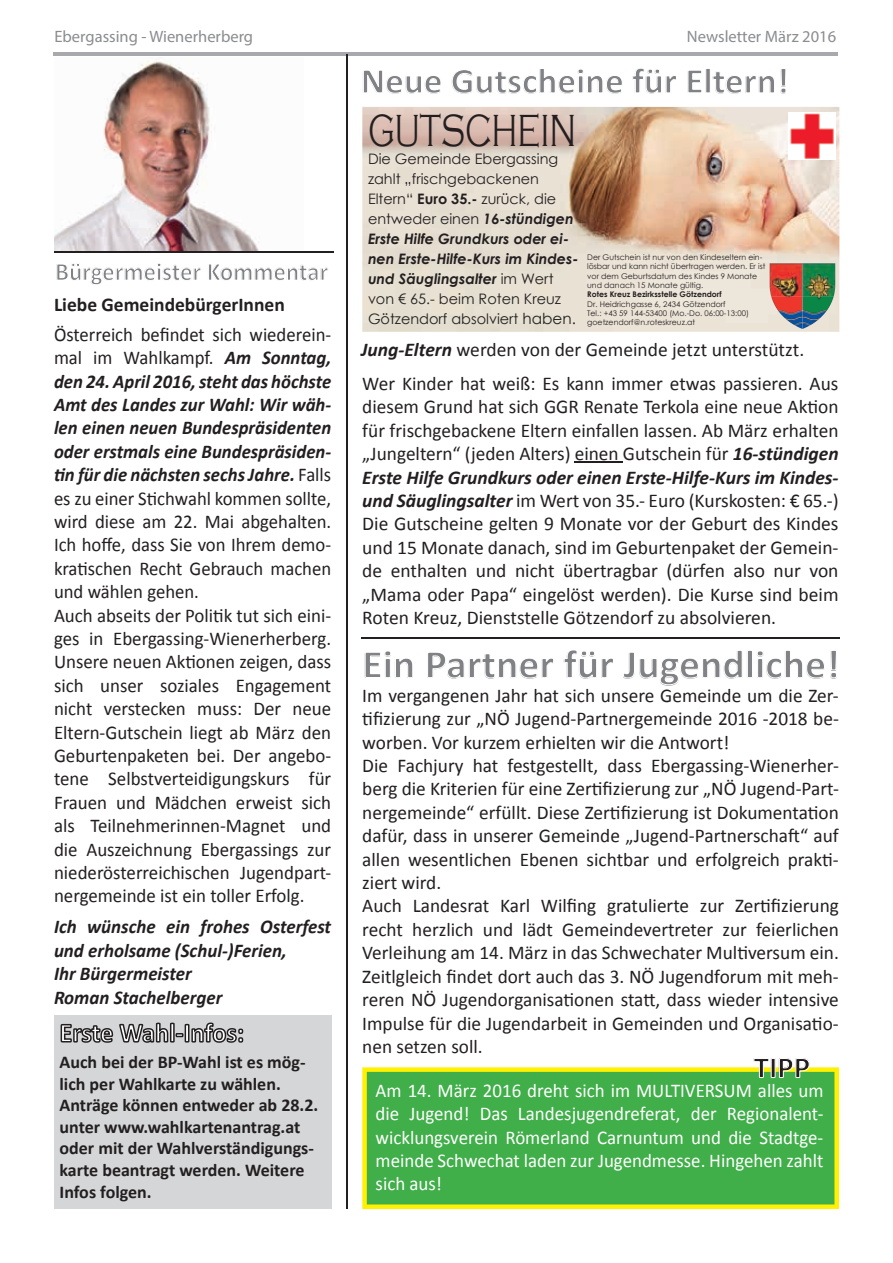
<style>
.page{position:relative;width:893px;height:1263px;background:#fff}
.page>*{position:absolute;margin:0;border:0;box-sizing:border-box;transform-origin:0 0}
.t1{font:300 46.35px "Copperplate Gothic";color:#231f20;scale:.69 1}
.t2{font:700 40.5px "Calibri";color:#808285}
.t3{font:700 36px "Calibri";color:#808285}
.t4{font:700 30px "Calibri";color:#231f20}
.t5{font:700 27px "Calibri";letter-spacing:-.005em;color:#fff}
.t6{font:700 25.5px "Calibri";color:#808285}
.t7{font:19.5px/23.4px "Calibri";color:#231f20;text-align:justify}
.t8{font:19.5px/23.4px "Calibri";color:#231f20;scale:.96 1}
.t9{font:19.5px/23.4px "Calibri";color:#fff;text-align:justify}
.t10{font:italic 700 19.5px/23.4px "Calibri";color:#231f20}
.t11{font:700 19.5px "Calibri";color:#231f20}
.t12{font:700 18px/21.6px "Calibri";color:#231f20}
.t13{font:16.5px "Myriad Pro";color:#8a8c8f}
.t14{font:14.4px/20.1px "Century Gothic";color:#231f20}
.t15{font:7.8px/9.3px "Century Gothic";color:#231f20}
.t16{font:700 7.8px "Century Gothic";color:#231f20}
.s1{font-weight:700;font-style:italic}
.s2{font-weight:700}
.s3{font-size:15.3px}
</style>
<div class="page">
<div style="left:54px;top:1015px;width:277px;height:194px;background:#d5d6d8"></div>
<hr style="left:53px;top:53px;width:785px;height:3px;background:#a8a9ad">
<hr style="left:346px;top:55px;width:1px;height:1154px;background:#231f20">
<hr style="left:575px;top:462px;width:48px;height:1px;background:#231f20">
<img style="left:54px;top:59px;width:205px;height:192px">
<hr style="left:54px;top:251px;width:280px;height:2px;background:#231f20">
<svg style="left:60px;top:1022px;width:184px;height:21px"></svg>
<img style="left:362px;top:107px;width:477px;height:225px">
<img style="left:770px;top:263px;width:65px;height:33px">
<img style="left:771px;top:296px;width:19px;height:26px">
<img style="left:802px;top:296px;width:24px;height:33px">
<img style="left:789px;top:112px;width:46px;height:48px">
<hr style="left:361px;top:638px;width:478px;height:1px;background:#231f20">
<svg style="left:362px;top:1067px;width:477px;height:142px;background:#4fb343"></svg>
<svg style="left:753px;top:1067px;width:57px;height:11px"></svg>
<p class="t13" style="left:54px;top:26px;width:200px">Ebergassing - Wienerherberg</p>
<p class="t13" style="left:687px;top:26px;width:151px">Newsletter März 2016</p>
<h3 class="t6" style="left:55px;top:255px;width:275px">Bürgermeister Kommentar</h3>
<p class="t11" style="left:54px;top:292px;width:232px">Liebe GemeindebürgerInnen</p>
<p class="t8" style="left:54px;top:323px;width:290px">Österreich befindet sich wiederein&shy;mal im Wahlkampf. <span class="s1">Am Sonntag, den 24. April 2016, steht das höchste Amt des Landes zur Wahl: Wir wäh&shy;len einen neuen Bundespräsidenten oder erstmals eine Bundespräsiden&shy;tin für die nächsten sechs Jahre.</span> Falls es zu einer Stichwahl kommen sollte, wird diese am 22. Mai abgehalten.<br>Ich hoffe, dass Sie von Ihrem demo&shy;kratischen Recht Gebrauch machen und wählen gehen.<br>Auch abseits der Politik tut sich eini&shy;ges in Ebergassing-Wienerherberg.<br>Unsere neuen Aktionen zeigen, dass sich unser soziales Engagement nicht verstecken muss: Der neue Eltern-Gutschein liegt ab März den Geburtenpaketen bei. Der angebo&shy;tene Selbstverteidigungskurs für Frauen und Mädchen erweist sich als Teilnehmerinnen-Magnet und die Auszeichnung Ebergassings zur niederösterreichischen Jugendpart&shy;nergemeinde ist ein toller Erfolg.</p>
<p class="t10" style="left:54px;top:915px;width:279px">Ich wünsche ein frohes Osterfest und erholsame (Schul-)Ferien,<br>Ihr Bürgermeister<br>Roman Stachelberger</p>
<h3 class="t5" style="left:60px;top:1015px;width:186px">Erste Wahl-Infos:</h3>
<p class="t12" style="left:60px;top:1051px;width:260px">Auch bei der BP-Wahl ist es mög&shy;lich per Wahlkarte zu wählen.<br>Anträge können entweder ab 28.2. unter www.wahlkartenantrag.at oder mit der Wahlverständigungs&shy;karte beantragt werden. Weitere<br>Infos folgen.</p>
<h3 class="t3" style="left:361px;top:58px;width:429px">Neue Gutscheine für Eltern!</h3>
<h1 class="t1" style="left:368px;top:106px;width:304px">GUTSCHEIN</h1>
<p class="t14" style="left:368px;top:148px;width:212px">Die Gemeinde Ebergassing zahlt „frischgebackenen<br>Eltern“ <span class="s2">Euro 35.-</span> zurück, die entweder einen <span class="s1">16-stündigen<br>Erste Hilfe Grundkurs oder ei&shy;nen Erste-Hilfe-Kurs im Kindes&shy;und Säuglingsalter</span> im Wert von € 65.- beim Roten Kreuz<br>Götzendorf absolviert <span class="s3">haben.</span></p>
<p class="t15" style="left:587px;top:252px;width:180px">Der Gutschein ist nur von den Kindeseltern ein&shy;lösbar und kann nicht übertragen werden. Er ist vor dem Geburtsdatum des Kindes 9 Monate und danach 15 Monate gültig.</p>
<p class="t16" style="left:587px;top:289px;width:136px">Rotes Kreuz Bezirksstelle Götzendorf</p>
<p class="t15" style="left:587px;top:299px;width:163px">Dr. Heidrichgasse 6, 2434 Götzendorf<br>Tel.: +43 59 144-53400 (Mo.-Do. 06:00-13:00) goetzendorf@n.roteskreuz.at</p>
<p class="t7" style="left:361px;top:338px;width:445px"><span class="s1">Jung-Eltern</span> werden von der Gemeinde jetzt unterstützt.</p>
<p class="t7" style="left:362px;top:372px;width:478px">Wer Kinder hat weiß: Es kann immer etwas passieren. Aus diesem Grund hat sich GGR Renate Terkola eine neue Aktion für frischgebackene Eltern einfallen lassen. Ab März erhalten „Jungeltern“ (jeden Alters) einen Gutschein für <span class="s1">16-stündigen Erste Hilfe Grundkurs oder einen Erste-Hilfe-Kurs im Kindes&shy;und Säuglingsalter</span> im Wert von 35.- Euro (Kurskosten: € 65.-)<br>Die Gutscheine gelten 9 Monate vor der Geburt des Kindes und 15 Monate danach, sind im Geburtenpaket der Gemein&shy;de enthalten und nicht übertragbar (dürfen also nur von „Mama oder Papa“ eingelöst werden). Die Kurse sind beim Roten Kreuz, Dienststelle Götzendorf zu absolvieren.</p>
<h2 class="t2" style="left:362px;top:638px;width:479px">Ein Partner für Jugendliche!</h2>
<p class="t7" style="left:362px;top:684px;width:478px;text-align:left">Im vergangenen Jahr hat sich unsere Gemeinde um die Zer&shy;tifizierung zur „NÖ Jugend-Partnergemeinde 2016 -2018 be&shy;worben. Vor kurzem erhielten wir die Antwort!<br>Die Fachjury hat festgestellt, dass Ebergassing-Wienerher&shy;berg die Kriterien für eine Zertifizierung zur „NÖ Jugend-Part&shy;nergemeinde“ erfüllt. Diese Zertifizierung ist Dokumentation dafür, dass in unserer Gemeinde „Jugend-Partnerschaft“ auf allen wesentlichen Ebenen sichtbar und erfolgreich prakti&shy;ziert wird.<br>Auch Landesrat Karl Wilfing gratulierte zur Zertifizierung recht herzlich und lädt Gemeindevertreter zur feierlichen Verleihung am 14. März in das Schwechater Multiversum ein.<br>Zeitlgleich findet dort auch das 3. NÖ Jugendforum mit meh&shy;reren NÖ Jugendorganisationen statt, dass wieder intensive Impulse für die Jugendarbeit in Gemeinden und Organisatio&shy;nen setzen soll.</p>
<h3 class="t4" style="left:754px;top:1048px;width:58px">TIPP</h3>
<p class="t9" style="left:376px;top:1079px;width:449px">Am 14. März 2016 dreht sich im MULTIVERSUM alles um die Jugend! Das Landesjugendreferat, der Regionalent&shy;wicklungsverein Römerland Carnuntum und die Stadtge&shy;meinde Schwechat laden zur Jugendmesse. Hingehen zahlt sich aus!</p>
</div>
